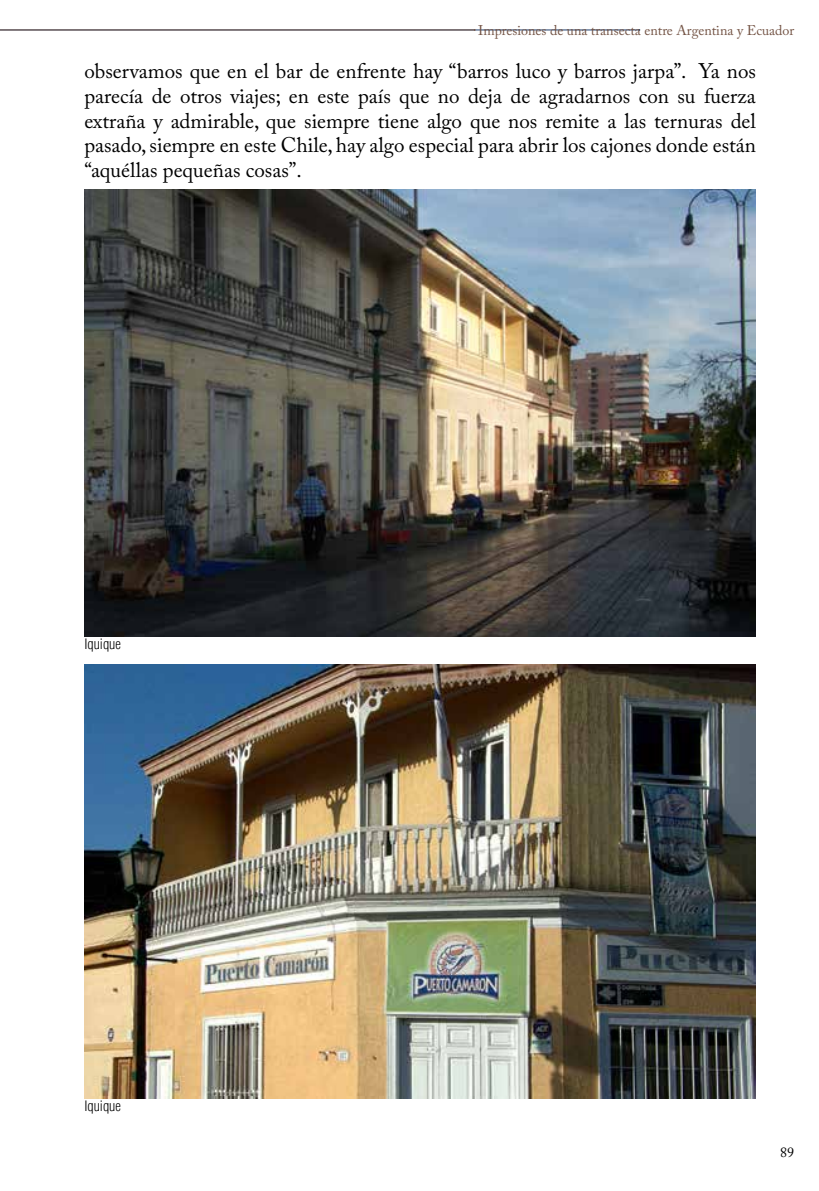
<style>
.page{position:relative;width:819px;height:1191px;background:#fff}
.page>*{position:absolute;margin:0;border:0;box-sizing:border-box;transform-origin:0 0}
.t1{font:21px/24.5px "Adobe Caslon Pro";color:#000;text-align:justify}
.t2{font:14px "Adobe Caslon Pro";color:#735344}
.t3{font:300 condensed 14px "Helvetica";color:#000}
.t4{font:14px "Adobe Caslon Pro";color:#000}
</style>
<div class="page">
<hr style="left:0;top:30px;width:639px;height:1px;background:#21406e">
<hr style="left:0;top:30px;width:474px;height:1px;background:#735344">
<img style="left:84px;top:190px;width:672px;height:446px">
<img style="left:84px;top:665px;width:671px;height:433px">
<p class="t2" style="left:478px;top:22px;width:317px">Impresiones de una transecta entre Argentina y Ecuador</p>
<p class="t1" style="left:84px;top:59px;width:673px">observamos que en el bar de enfrente hay “barros luco y barros jarpa”. Ya nos parecía de otros viajes; en este país que no deja de agradarnos con su fuerza extraña y admirable, que siempre tiene algo que nos remite a las ternuras del pasado, siempre en este Chile, hay algo especial para abrir los cajones donde están “aquéllas pequeñas cosas”.</p>
<p class="t3" style="left:84px;top:636px;width:38px">Iquique</p>
<p class="t3" style="left:84px;top:1098px;width:38px">Iquique</p>
<p class="t4" style="left:780px;top:1144px;width:15px">89</p>
</div>
